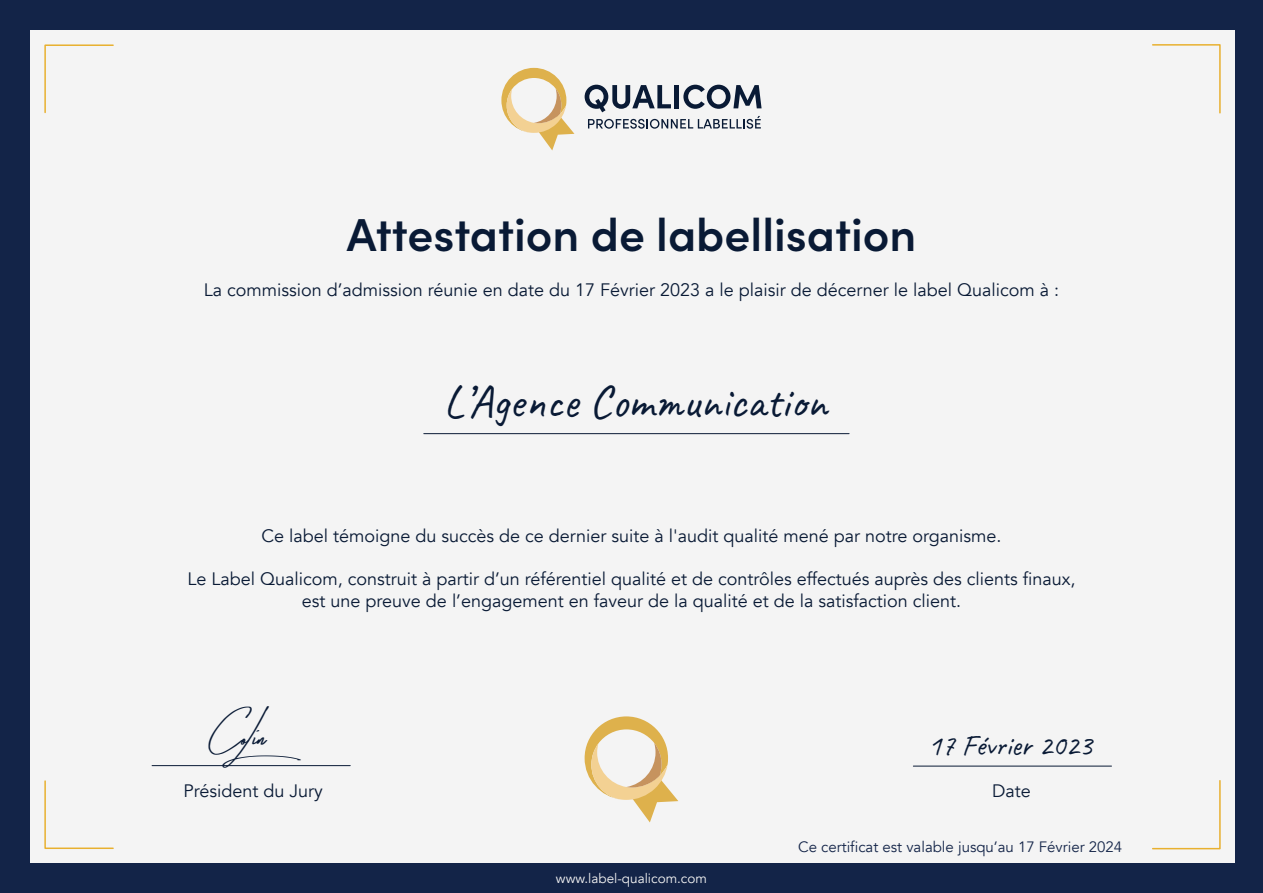
<style>
.page{position:relative;width:1263px;height:893px;background:#132448}
.page>*{position:absolute;margin:0;border:0;box-sizing:border-box;transform-origin:0 0}
.t1{font:46.8px "Caveat";color:#091a35}
.t2{font:600 46.2px "Sofia Pro";color:#091a35}
.t3{font:45.3px "Takenby Vultures Demo";color:#091a35}
.t4{font:29.7px "Caveat";color:#091a35}
.t5{font:18px/21.6px "Avenir";color:#091a35;text-align:center}
.t6{font:15px "Avenir";color:#132448}
.t7{font:13.5px "Avenir";color:#f4f4f4}
</style>
<div class="page">
<div style="left:30px;top:30px;width:1204px;height:833px;background:#f4f4f4"></div>
<svg style="left:585px;top:716px;width:93px;height:106px"></svg>
<hr style="left:152px;top:765px;width:198px;height:1px;background:#091a35">
<hr style="left:913px;top:766px;width:198px;height:1px;background:#091a35">
<hr style="left:424px;top:433px;width:425px;height:1px;background:#091a35">
<svg style="left:501px;top:68px;width:73px;height:82px"></svg>
<svg style="left:585px;top:85px;width:176px;height:44px"></svg>
<svg style="left:44px;top:44px;width:70px;height:70px"></svg>
<svg style="left:1152px;top:44px;width:69px;height:70px"></svg>
<svg style="left:44px;top:780px;width:70px;height:69px"></svg>
<svg style="left:1152px;top:780px;width:69px;height:70px"></svg>
<h2 class="t2" style="left:347px;top:200px;width:571px">Attestation de labellisation</h2>
<p class="t5" style="left:204px;top:280px;width:857px">La commission d’admission réunie en date du 17 Février 2023 a le plaisir de décerner le label Qualicom à :</p>
<h1 class="t1" style="left:443px;top:372px;width:385px">L’Agence Communication</h1>
<p class="t5" style="left:261px;top:525px;width:742px">Ce label témoigne du succès de ce dernier suite à l'audit qualité mené par notre organisme.</p>
<p class="t5" style="left:187px;top:568px;width:889px">Le Label Qualicom, construit à partir d’un référentiel qualité et de contrôles effectués auprès des clients finaux, est une preuve de l’engagement en faveur de la qualité et de la satisfaction client.</p>
<h3 class="t3" style="left:211px;top:707px;width:118px">CoLin</h3>
<p class="t5" style="left:183px;top:780px;width:141px">Président du Jury</p>
<p class="t7" style="left:556px;top:870px;width:153px">www.label-qualicom.com</p>
<h3 class="t4" style="left:928px;top:727px;width:166px">17 Février 2023</h3>
<p class="t5" style="left:992px;top:781px;width:40px">Date</p>
<p class="t6" style="left:798px;top:838px;width:326px">Ce certificat est valable jusqu’au 17 Février 2024</p>
</div>
